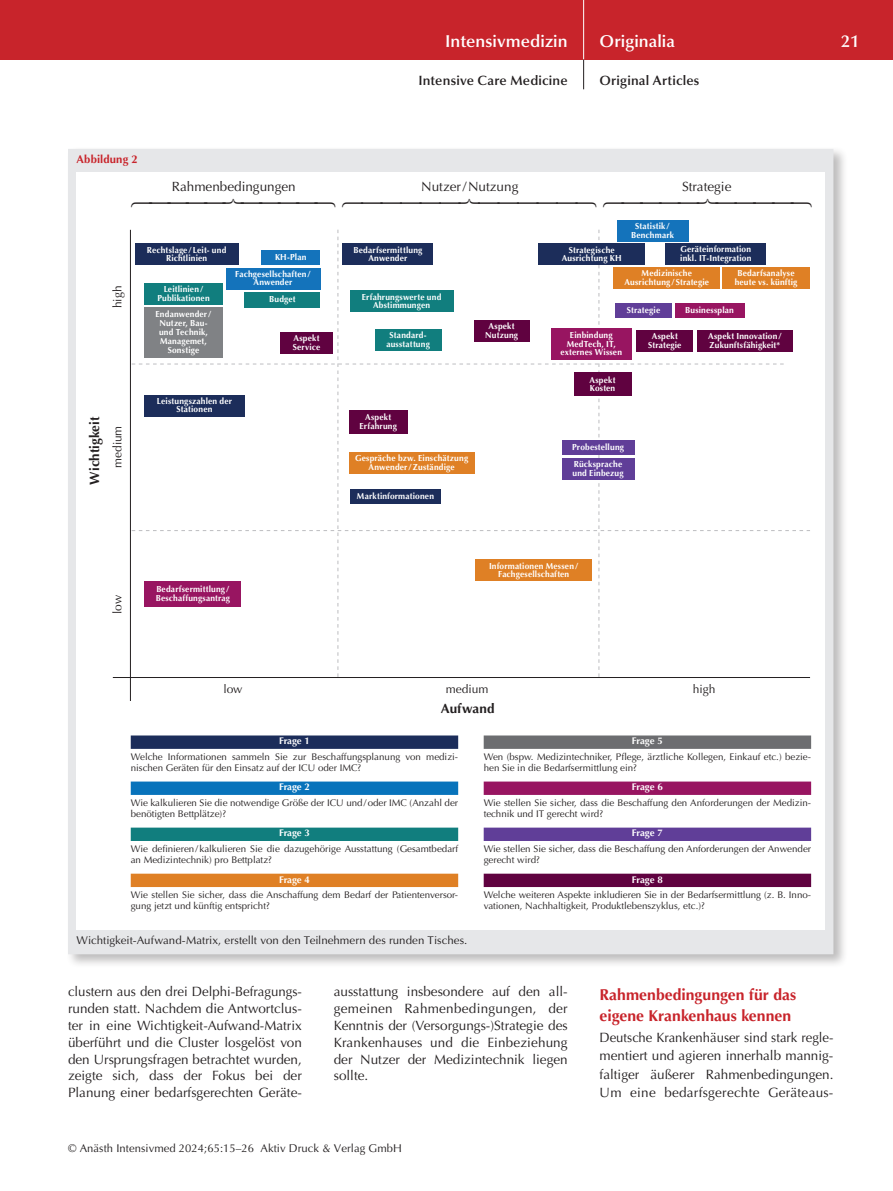
<style>
.page{position:relative;width:893px;height:1191px;background:#fff}
.page>*{position:absolute;margin:0;border:0;box-sizing:border-box;transform-origin:0 0}
.t1{font:600 17.25px "Optima";color:#fff}
.t2{font:700 15.75px/20.7px "Optima";letter-spacing:.005em;color:#c8242b}
.t3{font:13.5px/16.8px "Optima";color:#231f20}
.t4{font:600 13.5px "Optima";letter-spacing:.015em;color:#231f20}
.t5{font:700 13.5px "Optima";color:#231f20}
.t6{font:13.35px "Optima";color:#231f20}
.t7{font:700 13.35px "Optima";letter-spacing:.01em;color:#231f20}
.t8{font:12px "Optima";color:#231f20}
.t9{font:11.85px "Optima";color:#231f20}
.t10{font:11.25px "Optima";letter-spacing:.005em;color:#231f20}
.t11{font:700 11.25px "Optima";letter-spacing:.015em;color:#c8242b}
.t12{font:9.6px/11.1px "Optima";color:#231f20}
.t13{font:700 9.6px "Optima";letter-spacing:-.01em;color:#fff}
.t14{font:700 8.7px/8.7px "Optima";letter-spacing:.02em;color:#fff;text-align:center;scale:.96 1}
</style>
<div class="page">
<div style="left:0;top:0;width:893px;height:60px;background:#c8242b"></div>
<hr style="left:583px;top:0;width:1px;height:60px;background:#fff">
<svg style="left:583px;top:60px;width:1px;height:29px"></svg>
<div style="left:66px;top:146px;width:782px;height:822px;background:#231f20;opacity:.3"></div>
<div style="left:68px;top:149px;width:765px;height:805px;background:#e6e7e9"></div>
<div style="left:77px;top:172px;width:748px;height:757px;background:#fff"></div>
<svg style="left:132px;top:230px;width:678px;height:447px"></svg>
<div style="left:131px;top:735px;width:327px;height:14px;background:#1c2d5a"></div>
<div style="left:131px;top:781px;width:327px;height:14px;background:#0873bb"></div>
<div style="left:131px;top:827px;width:327px;height:14px;background:#117e7e"></div>
<div style="left:131px;top:873px;width:327px;height:14px;background:#df8025"></div>
<div style="left:484px;top:735px;width:327px;height:14px;background:#6c6d70"></div>
<div style="left:484px;top:781px;width:327px;height:14px;background:#981561"></div>
<div style="left:484px;top:827px;width:327px;height:14px;background:#603e98"></div>
<div style="left:484px;top:873px;width:327px;height:14px;background:#600240"></div>
<div style="left:135px;top:244px;width:103px;height:21px;background:#1c2d5a"></div>
<div style="left:144px;top:307px;width:79px;height:51px;background:#808285"></div>
<div style="left:261px;top:250px;width:59px;height:15px;background:#1473bb"></div>
<div style="left:615px;top:303px;width:57px;height:15px;background:#603e98"></div>
<div style="left:675px;top:303px;width:69px;height:15px;background:#981561"></div>
<div style="left:562px;top:440px;width:72px;height:14px;background:#603e98"></div>
<div style="left:562px;top:458px;width:72px;height:21px;background:#603e98"></div>
<div style="left:226px;top:268px;width:94px;height:21px;background:#1473bb"></div>
<div style="left:144px;top:283px;width:79px;height:21px;background:#117e7e"></div>
<div style="left:350px;top:290px;width:103px;height:22px;background:#117e7e"></div>
<div style="left:375px;top:329px;width:66px;height:22px;background:#117e7e"></div>
<div style="left:280px;top:333px;width:53px;height:21px;background:#600240"></div>
<div style="left:474px;top:320px;width:56px;height:21px;background:#600240"></div>
<div style="left:349px;top:410px;width:58px;height:24px;background:#600240"></div>
<div style="left:637px;top:330px;width:56px;height:21px;background:#600240"></div>
<div style="left:574px;top:372px;width:57px;height:24px;background:#600240"></div>
<div style="left:697px;top:330px;width:96px;height:21px;background:#600240"></div>
<div style="left:245px;top:292px;width:75px;height:15px;background:#117e7e"></div>
<div style="left:617px;top:220px;width:71px;height:21px;background:#1473bb"></div>
<div style="left:144px;top:395px;width:101px;height:21px;background:#1c2d5a"></div>
<div style="left:343px;top:244px;width:90px;height:21px;background:#1c2d5a"></div>
<div style="left:350px;top:489px;width:91px;height:15px;background:#1c2d5a"></div>
<div style="left:539px;top:244px;width:106px;height:21px;background:#1c2d5a"></div>
<div style="left:614px;top:267px;width:106px;height:21px;background:#df8025"></div>
<div style="left:349px;top:452px;width:125px;height:21px;background:#df8025"></div>
<div style="left:475px;top:560px;width:117px;height:21px;background:#df8025"></div>
<div style="left:722px;top:267px;width:88px;height:21px;background:#df8025"></div>
<div style="left:666px;top:243px;width:100px;height:21px;background:#1c2d5a"></div>
<hr style="left:130px;top:230px;width:1px;height:471px;background:#231f20">
<hr style="left:113px;top:677px;width:697px;height:1px;background:#231f20">
<div style="left:551px;top:328px;width:81px;height:32px;background:#981561"></div>
<div style="left:144px;top:581px;width:97px;height:25px;background:#981561"></div>
<h1 class="t1" style="left:445px;top:31px;width:124px">Intensivmedizin</h1>
<h3 class="t4" style="left:418px;top:73px;width:151px">Intensive Care Medicine</h3>
<h1 class="t1" style="left:600px;top:31px;width:77px">Originalia</h1>
<h1 class="t1" style="left:841px;top:31px;width:19px">21</h1>
<h3 class="t4" style="left:600px;top:73px;width:101px">Original Articles</h3>
<p class="t11" style="left:77px;top:153px;width:63px">Abbildung 2</p>
<h3 class="t6" style="left:172px;top:179px;width:125px">Rahmenbedingungen</h3>
<h3 class="t6" style="left:421px;top:179px;width:99px">Nutzer / Nutzung</h3>
<h3 class="t6" style="left:682px;top:179px;width:51px">Strategie</h3>
<p class="t8" style="left:111px;top:308px;width:24px;rotate:-90deg">high</p>
<h3 class="t5" style="left:87px;top:484px;width:69px;rotate:-90deg">Wichtigkeit</h3>
<p class="t8" style="left:111px;top:468px;width:44px;rotate:-90deg">medium</p>
<p class="t14" style="left:147px;top:245px;width:84px">Rechtslage / Leit- und<br>Richtlinien</p>
<p class="t14" style="left:275px;top:253px;width:34px">KH-Plan</p>
<p class="t14" style="left:353px;top:245px;width:73px">Bedarfsermittlung<br>Anwender</p>
<p class="t14" style="left:235px;top:269px;width:80px">Fachgesellschaften /<br>Anwender</p>
<p class="t14" style="left:157px;top:284px;width:56px">Leitlinien /<br>Publikationen</p>
<p class="t14" style="left:362px;top:292px;width:84px">Erfahrungswerte und<br>Abstimmungen</p>
<p class="t14" style="left:386px;top:331px;width:47px">Standard&shy;ausstattung</p>
<p class="t14" style="left:269px;top:295px;width:29px">Budget</p>
<p class="t14" style="left:155px;top:310px;width:60px">Endanwender /<br>Nutzer, Bau&shy;und Technik,<br>Managemet,<br>Sonstige</p>
<p class="t14" style="left:293px;top:334px;width:30px;text-align:left">Aspekt<br>Service</p>
<p class="t14" style="left:157px;top:396px;width:80px">Leistungszahlen der<br>Stationen</p>
<p class="t14" style="left:359px;top:413px;width:40px">Aspekt<br>Erfahrung</p>
<p class="t14" style="left:355px;top:454px;width:119px">Gespräche bzw. Einschätzung<br>Anwender / Zuständige</p>
<p class="t14" style="left:357px;top:492px;width:82px">Marktinformationen</p>
<p class="t14" style="left:485px;top:322px;width:36px">Aspekt<br>Nutzung</p>
<p class="t14" style="left:562px;top:245px;width:64px">Strategische<br>Ausrichtung KH</p>
<p class="t14" style="left:631px;top:222px;width:46px">Statistik /<br>Benchmark</p>
<p class="t14" style="left:680px;top:245px;width:76px;text-align:left">Geräteinformation inkl. IT-Integration</p>
<p class="t14" style="left:625px;top:269px;width:90px">Medizinische<br>Ausrichtung / Strategie</p>
<p class="t14" style="left:735px;top:269px;width:67px">Bedarfsanalyse heute vs. künftig</p>
<p class="t14" style="left:627px;top:306px;width:36px">Strategie</p>
<p class="t14" style="left:685px;top:306px;width:52px">Businessplan</p>
<p class="t14" style="left:561px;top:330px;width:66px">Einbindung<br>MedTech, IT, externes Wissen</p>
<p class="t14" style="left:590px;top:375px;width:29px;text-align:left">Aspekt<br>Kosten</p>
<p class="t14" style="left:572px;top:438px;width:56px;line-height:17.4px;text-align:left">Probestellung<br>Rücksprache</p>
<p class="t14" style="left:572px;top:468px;width:55px">und Einbezug</p>
<p class="t14" style="left:648px;top:332px;width:36px">Aspekt<br>Strategie</p>
<p class="t14" style="left:708px;top:332px;width:78px;text-align:left">Aspekt Innovation /<br>Zukunftsfähigkeit*</p>
<p class="t8" style="left:111px;top:614px;width:21px;rotate:-90deg">low</p>
<p class="t14" style="left:156px;top:584px;width:79px;text-align:left">Bedarfsermittlung /<br>Beschaffungsantrag</p>
<p class="t14" style="left:489px;top:561px;width:95px">Informationen Messen /<br>Fachgesellschaften</p>
<p class="t9" style="left:223px;top:681px;width:21px">low</p>
<p class="t9" style="left:446px;top:681px;width:44px">medium</p>
<p class="t9" style="left:693px;top:681px;width:24px">high</p>
<h3 class="t7" style="left:441px;top:701px;width:55px">Aufwand</h3>
<p class="t13" style="left:279px;top:735px;width:32px">Frage 1</p>
<p class="t12" style="left:131px;top:751px;width:329px">Welche Informationen sammeln Sie zur Beschaffungsplanung von medizi&shy;nischen Geräten für den Einsatz auf der ICU oder IMC?</p>
<p class="t13" style="left:279px;top:781px;width:32px">Frage 2</p>
<p class="t12" style="left:131px;top:797px;width:329px">Wie kalkulieren Sie die notwendige Größe der ICU und / oder IMC (Anzahl der benötigten Bettplätze)?</p>
<p class="t13" style="left:279px;top:827px;width:32px">Frage 3</p>
<p class="t12" style="left:131px;top:843px;width:329px">Wie definieren / kalkulieren Sie die dazugehörige Ausstattung (Gesamtbedarf an Medizintechnik) pro Bettplatz?</p>
<p class="t13" style="left:279px;top:873px;width:32px">Frage 4</p>
<p class="t12" style="left:131px;top:889px;width:329px">Wie stellen Sie sicher, dass die Anschaffung dem Bedarf der Patientenversor&shy;gung jetzt und künftig entspricht?</p>
<p class="t10" style="left:77px;top:933px;width:392px">Wichtigkeit-Aufwand-Matrix, erstellt von den Teilnehmern des runden Tisches.</p>
<p class="t13" style="left:632px;top:735px;width:32px">Frage 5</p>
<p class="t12" style="left:484px;top:751px;width:329px">Wen (bspw. Medizintechniker, Pflege, ärztliche Kollegen, Einkauf etc.) bezie&shy;hen Sie in die Bedarfsermittlung ein?</p>
<p class="t13" style="left:632px;top:781px;width:32px">Frage 6</p>
<p class="t12" style="left:484px;top:797px;width:329px">Wie stellen Sie sicher, dass die Beschaffung den Anforderungen der Medizin&shy;technik und IT gerecht wird?</p>
<p class="t13" style="left:632px;top:827px;width:32px">Frage 7</p>
<p class="t12" style="left:484px;top:843px;width:329px">Wie stellen Sie sicher, dass die Beschaffung den Anforderungen der Anwender gerecht wird?</p>
<p class="t13" style="left:632px;top:873px;width:32px">Frage 8</p>
<p class="t12" style="left:484px;top:889px;width:329px">Welche weiteren Aspekte inkludieren Sie in der Bedarfsermittlung (z. B. Inno&shy;vationen, Nachhaltigkeit, Produktlebenszyklus, etc.)?</p>
<p class="t3" style="left:68px;top:983px;width:235px">clustern aus den drei Delphi-Befragungs&shy;runden statt. Nachdem die Antwortclus-- ter in eine Wichtigkeit-Aufwand-Matrix überführt und die Cluster losgelöst von den Ursprungsfragen betrachtet wurden, zeigte sich, dass der Fokus bei der Planung einer bedarfsgerechten Geräte-</p>
<h3 class="t3" style="left:334px;top:983px;width:235px">ausstattung insbesondere auf den all-- gemeinen Rahmenbedingungen, der Kenntnis der (Versorgungs-)Strategie des Krankenhauses und die Einbeziehung der Nutzer der Medizintechnik liegen sollte.</h3>
<h2 class="t2" style="left:600px;top:984px;width:198px">Rahmenbedingungen für das eigene Krankenhaus kennen</h2>
<h3 class="t3" style="left:600px;top:1028px;width:235px;line-height:18.5px">Deutsche Krankenhäuser sind stark regle-- mentiert und agieren innerhalb mannig&shy;faltiger äußerer Rahmenbedingungen.<br>Um eine bedarfsgerechte Geräteaus-</h3>
<p class="t10" style="left:68px;top:1142px;width:335px">© Anästh Intensivmed 2024;65:15–26 Aktiv Druck &amp; Verlag GmbH</p>
</div>
